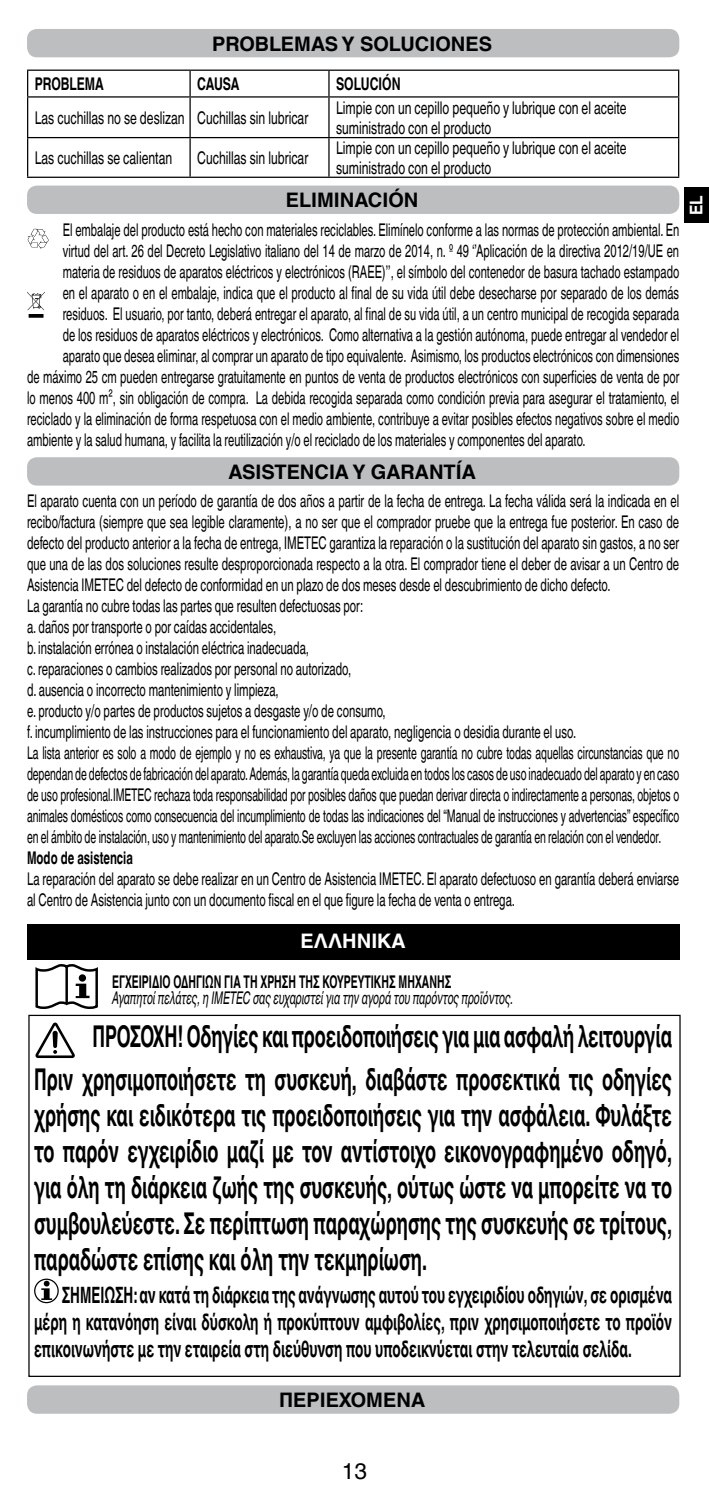
<style>
.page{position:relative;width:709px;height:1489px;background:#fff}
.page>*{position:absolute;margin:0;border:0;box-sizing:border-box;transform-origin:0 0}
.t1{font:700 30px/36px "Helvetica World";color:#000;text-align:right;scale:.6 1}
.t2{font:700 22.5px/27px "Helvetica World";color:#000;text-align:justify;scale:.6 1}
.t3{font:22.5px "Helvetica World";color:#000}
.t4{font:700 20px "Helvetica World";color:#000}
.t5{font:700 20px "Helvetica World";color:#fff}
.t6{font:17.5px/21px "Helvetica World";color:#000;scale:.65 1}
.t7{font:17.5px "Helvetica World";color:#000;scale:.64 1}
.t8{font:17.5px/20px "Helvetica World";color:#000;scale:.7 1}
.t9{font:italic 17.5px "Helvetica World";color:#000;scale:.6 1}
.t10{font:700 17.5px "Helvetica World";color:#000;scale:.6 1}
.t11{font:700 17.5px "Helvetica World";color:#000;scale:.7 1}
.t12{font:700 17.5px "Helvetica World";color:#000;scale:.65 1}
.t13{font:700 17.5px "Helvetica World";color:#fff;scale:.9 1}
</style>
<div class="page">
<div style="left:27px;top:29px;width:652px;height:28px;background:#bcbec0;border-radius:10px"></div>
<hr style="left:27px;top:70px;width:163px;height:1px;background:#000">
<svg style="left:27px;top:71px;width:1px;height:25px"></svg>
<hr style="left:190px;top:70px;width:139px;height:1px;background:#000">
<hr style="left:189px;top:71px;width:2px;height:25px;background:#000">
<hr style="left:329px;top:70px;width:350px;height:1px;background:#000">
<svg style="left:328px;top:71px;width:1px;height:25px"></svg>
<svg style="left:678px;top:71px;width:1px;height:25px"></svg>
<hr style="left:27px;top:96px;width:163px;height:2px;background:#000">
<hr style="left:27px;top:98px;width:1px;height:39px;background:#000">
<hr style="left:190px;top:96px;width:139px;height:2px;background:#000">
<hr style="left:189px;top:98px;width:2px;height:39px;background:#000">
<hr style="left:329px;top:96px;width:350px;height:2px;background:#000">
<hr style="left:328px;top:98px;width:1px;height:39px;background:#000">
<hr style="left:678px;top:98px;width:1px;height:39px;background:#000">
<hr style="left:27px;top:137px;width:163px;height:1px;background:#000">
<hr style="left:27px;top:138px;width:1px;height:39px;background:#000">
<hr style="left:190px;top:137px;width:139px;height:1px;background:#000">
<hr style="left:189px;top:138px;width:2px;height:39px;background:#000">
<hr style="left:329px;top:137px;width:350px;height:1px;background:#000">
<hr style="left:328px;top:138px;width:1px;height:39px;background:#000">
<hr style="left:678px;top:138px;width:1px;height:39px;background:#000">
<hr style="left:27px;top:177px;width:163px;height:1px;background:#000">
<hr style="left:190px;top:177px;width:139px;height:1px;background:#000">
<hr style="left:329px;top:177px;width:350px;height:1px;background:#000">
<div style="left:27px;top:185px;width:652px;height:29px;background:#bcbec0;border-radius:10px"></div>
<div style="left:27px;top:457px;width:652px;height:28px;background:#bcbec0;border-radius:10px"></div>
<div style="left:27px;top:924px;width:652px;height:35px;background:#000"></div>
<svg style="left:41px;top:1280px;width:11px;height:19px"></svg>
<div style="left:34px;top:1278px;width:25px;height:25px;border:1px solid #000;border-radius:50%"></div>
<div style="left:27px;top:1385px;width:652px;height:28px;background:#bcbec0;border-radius:10px"></div>
<div style="left:685px;top:188px;width:24px;height:35px;background:#000"></div>
<svg style="left:28px;top:229px;width:21px;height:20px"></svg>
<svg style="left:29px;top:314px;width:15px;height:4px"></svg>
<svg style="left:27px;top:292px;width:18px;height:18px"></svg>
<svg style="left:35px;top:964px;width:63px;height:44px"></svg>
<svg style="left:35px;top:1022px;width:40px;height:35px"></svg>
<p class="t4" style="left:212px;top:32px;width:281px">PROBLEMAS Y SOLUCIONES</p>
<p class="t11" style="left:35px;top:74px;width:100px">PROBLEMA</p>
<p class="t11" style="left:197px;top:74px;width:62px">CAUSA</p>
<p class="t11" style="left:336px;top:74px;width:94px">SOLUCIÓN</p>
<p class="t8" style="left:35px;top:107px;width:392px">Las cuchillas no se deslizan Cuchillas sin lubricar</p>
<p class="t8" style="left:336px;top:97px;width:417px">Limpie con un cepillo pequeño y lubrique con el aceite suministrado con el producto</p>
<p class="t8" style="left:35px;top:148px;width:198px">Las cuchillas se calientan</p>
<p class="t8" style="left:197px;top:148px;width:160px">Cuchillas sin lubricar</p>
<p class="t8" style="left:336px;top:138px;width:417px">Limpie con un cepillo pequeño y lubrique con el aceite suministrado con el producto</p>
<p class="t4" style="left:286px;top:189px;width:134px">ELIMINACIÓN</p>
<p class="t7" style="left:63px;top:219px;width:964px">El embalaje del producto está hecho con materiales reciclables. Elimínelo conforme a las normas de protección ambiental. En</p>
<p class="t7" style="left:63px;top:240px;width:964px">virtud del art. 26 del Decreto Legislativo italiano del 14 de marzo de 2014, n. º 49 ‘’Aplicación de la directiva 2012/19/UE en</p>
<p class="t7" style="left:63px;top:261px;width:964px">materia de residuos de aparatos eléctricos y electrónicos (RAEE)’’, el símbolo del contenedor de basura tachado estampado</p>
<p class="t7" style="left:63px;top:282px;width:964px">en el aparato o en el embalaje, indica que el producto al final de su vida útil debe desecharse por separado de los demás</p>
<p class="t7" style="left:63px;top:303px;width:964px">residuos. El usuario, por tanto, deberá entregar el aparato, al final de su vida útil, a un centro municipal de recogida separada</p>
<p class="t7" style="left:63px;top:324px;width:964px">de los residuos de aparatos eléctricos y electrónicos. Como alternativa a la gestión autónoma, puede entregar al vendedor el</p>
<p class="t7" style="left:63px;top:345px;width:965px">aparato que desea eliminar, al comprar un aparato de tipo equivalente. Asimismo, los productos electrónicos con dimensiones</p>
<p class="t7" style="left:27px;top:366px;width:1020px">de máximo 25 cm pueden entregarse gratuitamente en puntos de venta de productos electrónicos con superficies de venta de por</p>
<p class="t7" style="left:27px;top:387px;width:1020px">lo menos 400 m², sin obligación de compra. La debida recogida separada como condición previa para asegurar el tratamiento, el</p>
<p class="t7" style="left:27px;top:408px;width:1020px">reciclado y la eliminación de forma respetuosa con el medio ambiente, contribuye a evitar posibles efectos negativos sobre el medio</p>
<p class="t7" style="left:27px;top:429px;width:874px">ambiente y la salud humana, y facilita la reutilización y/o el reciclado de los materiales y componentes del aparato.</p>
<p class="t4" style="left:228px;top:460px;width:249px">ASISTENCIA Y GARANTÍA</p>
<p class="t6" style="left:27px;top:490px;width:1005px">El aparato cuenta con un período de garantía de dos años a partir de la fecha de entrega. La fecha válida será la indicada en el recibo/factura (siempre que sea legible claramente), a no ser que el comprador pruebe que la entrega fue posterior. En caso de defecto del producto anterior a la fecha de entrega, IMETEC garantiza la reparación o la sustitución del aparato sin gastos, a no ser que una de las dos soluciones resulte desproporcionada respecto a la otra. El comprador tiene el deber de avisar a un Centro de Asistencia IMETEC del defecto de conformidad en un plazo de dos meses desde el descubrimiento de dicho defecto.<br>La garantía no cubre todas las partes que resulten defectuosas por:<br>a. daños por transporte o por caídas accidentales,<br>b. instalación errónea o instalación eléctrica inadecuada,<br>c. reparaciones o cambios realizados por personal no autorizado,<br>d. ausencia o incorrecto mantenimiento y limpieza,<br>e. producto y/o partes de productos sujetos a desgaste y/o de consumo,<br>f. incumplimiento de las instrucciones para el funcionamiento del aparato, negligencia o desidia durante el uso.<br>La lista anterior es solo a modo de ejemplo y no es exhaustiva, ya que la presente garantía no cubre todas aquellas circunstancias que no dependan de defectos de fabricación del aparato. Además, la garantía queda excluida en todos los casos de uso inadecuado del aparato y en caso de uso profesional.IMETEC rechaza toda responsabilidad por posibles daños que puedan derivar directa o indirectamente a personas, objetos o animales domésticos como consecuencia del incumplimiento de todas las indicaciones del “Manual de instrucciones y advertencias” específico en el ámbito de instalación, uso y mantenimiento del aparato.Se excluyen las acciones contractuales de garantía en relación con el vendedor.</p>
<p class="t12" style="left:27px;top:848px;width:164px">Modo de asistencia</p>
<p class="t6" style="left:27px;top:868px;width:1004px">La reparación del aparato se debe realizar en un Centro de Asistencia IMETEC. El aparato defectuoso en garantía deberá enviarse al Centro de Asistencia junto con un documento fiscal en el que figure la fecha de venta o entrega.</p>
<p class="t5" style="left:301px;top:929px;width:55px">ελληνικά</p>
<p class="t10" style="left:112px;top:971px;width:567px">ΕΓΧΕΙΡΙΔΙΟ ΟΔΗΓΙΩΝ ΓΙΑ ΤΗ ΧΡΗΣΗ ΤΗΣ ΚΟΥΡΕΥΤΙΚΗΣ ΜΗΧΑΝΗΣ</p>
<p class="t9" style="left:112px;top:987px;width:670px">Αγαπητοί πελάτες, η IMETEC σας ευχαριστεί για την αγορά του παρόντος προϊόντος.</p>
<h1 class="t1" style="left:34px;top:1015px;width:1064px;line-height:43px">ΠΡΟΣΟΧΗ! Οδηγίες και προειδοποιήσεις για μια ασφαλή λειτουργία<br>Πριν χρησιμοποιήσετε τη συσκευή, διαβάστε προσεκτικά τις οδηγίες</h1>
<p class="t1" style="left:34px;top:1097px;width:1064px;text-align:justify">χρήσης και ειδικότερα τις προειδοποιήσεις για την ασφάλεια. Φυλάξτε το παρόν εγχειρίδιο μαζί με τον αντίστοιχο εικονογραφημένο οδηγό, για όλη τη διάρκεια ζωής της συσκευής, ούτως ώστε να μπορείτε να το συμβουλεύεστε. Σε περίπτωση παραχώρησης της συσκευής σε τρίτους, παραδώστε επίσης και όλη την τεκμηρίωση.</p>
<p class="t2" style="left:34px;top:1281px;width:1064px;text-indent:28px">ΣΗΜΕΙΩΣΗ: αν κατά τη διάρκεια της ανάγνωσης αυτού του εγχειριδίου οδηγιών, σε ορισμένα μέρη η κατανόηση είναι δύσκολη ή προκύπτουν αμφιβολίες, πριν χρησιμοποιήσετε το προϊόν επικοινωνήστε με την εταιρεία στη διεύθυνση που υποδεικνύεται στην τελευταία σελίδα.</p>
<p class="t4" style="left:279px;top:1388px;width:147px">ΠΕΡΙΕΧΟΜΕΝΑ</p>
<p class="t13" style="left:686px;top:215px;width:24px;rotate:-90deg">EL</p>
<p class="t3" style="left:342px;top:1458px;width:27px">13</p>
</div>
